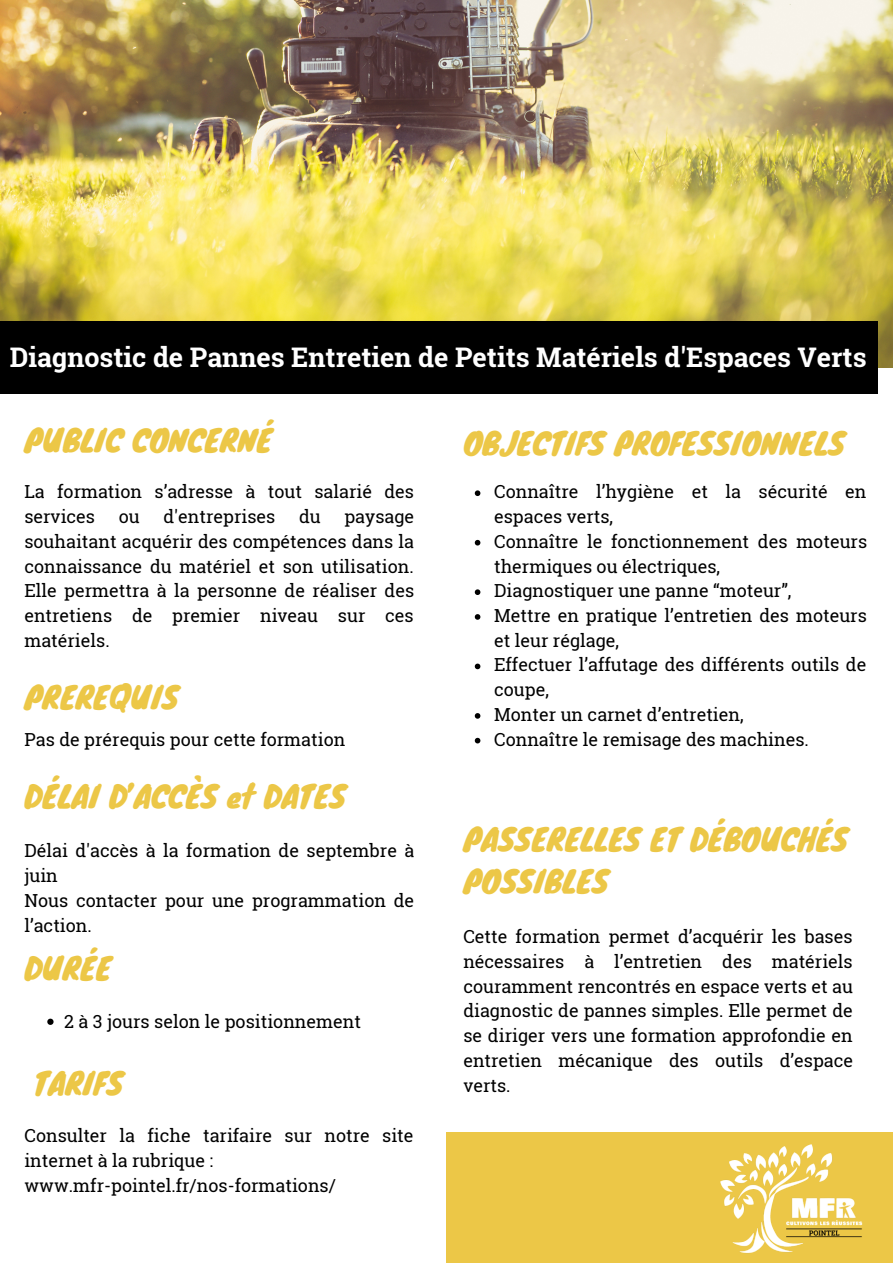
<style>
.page{position:relative;width:893px;height:1264px;background:#fff}
.page>*{position:absolute;margin:0;border:0;box-sizing:border-box;transform-origin:0 0}
.t1{font:30px/41.5px "Knewave";color:#ecc747}
.t2{font:700 27px "Roboto Slab";color:#fff}
.t3{font:18px/24.8px "Roboto Slab";color:#000}
</style>
<div class="page">
<div style="left:446px;top:1132px;width:446px;height:130px;background:#ecc747"></div>
<img style="left:0;top:0;width:892px;height:367px">
<div style="left:0;top:321px;width:877px;height:72px;background:#000"></div>
<img style="left:720px;top:1144px;width:143px;height:109px">
<svg style="left:474px;top:490px;width:6px;height:6px"></svg>
<svg style="left:474px;top:540px;width:6px;height:5px"></svg>
<svg style="left:474px;top:589px;width:6px;height:6px"></svg>
<svg style="left:474px;top:614px;width:6px;height:5px"></svg>
<svg style="left:474px;top:663px;width:6px;height:6px"></svg>
<svg style="left:474px;top:713px;width:6px;height:5px"></svg>
<svg style="left:474px;top:737px;width:6px;height:6px"></svg>
<svg style="left:47px;top:1018px;width:7px;height:6px"></svg>
<h2 class="t2" style="left:10px;top:339px;width:858px">Diagnostic de Pannes Entretien de Petits Matériels d'Espaces Verts</h2>
<h1 class="t1" style="left:24px;top:418px;width:249px">PUBLIC CONCERNÉ</h1>
<p class="t3" style="left:24px;top:479px;width:391px">La formation s’adresse à tout salarié des services</p>
<p class="t3" style="left:119px;top:503px;width:23px">ou</p>
<p class="t3" style="left:163px;top:503px;width:113px">d'entreprises</p>
<p class="t3" style="left:299px;top:503px;width:23px">du</p>
<p class="t3" style="left:24px;top:503px;width:391px;text-align:justify;text-indent:320px">paysage souhaitant acquérir des compétences dans la connaissance du matériel et son utilisation.<br>Elle permettra à la personne de réaliser des entre-tiens de premier niveau sur ces matériels.</p>
<h1 class="t1" style="left:24px;top:675px;width:156px">PREREQUIS</h1>
<p class="t3" style="left:24px;top:726px;width:322px">Pas de prérequis pour cette formation</p>
<h1 class="t1" style="left:24px;top:774px;width:323px">DÉLAI D’ACCÈS et DATES</h1>
<p class="t3" style="left:24px;top:837px;width:391px">Délai d'accès à la formation de septembre à juin<br>Nous contacter pour une programmation de l’action.</p>
<h1 class="t1" style="left:24px;top:946px;width:89px">DURÉE</h1>
<p class="t3" style="left:64px;top:1008px;width:298px">2 à 3 jours selon le positionnement</p>
<h1 class="t1" style="left:34px;top:1061px;width:91px">TARIFS</h1>
<p class="t3" style="left:24px;top:1122px;width:390px">Consulter la fiche tarifaire sur notre site internet à la rubrique : www.mfr-pointel.fr/nos-formations/</p>
<h1 class="t1" style="left:463px;top:421px;width:383px">OBJECTIFS PROFESSIONNELS</h1>
<p class="t3" style="left:494px;top:479px;width:374px">Connaître l’hygiène et la sécurité en espa-ces verts,<br>Connaître le fonctionnement des moteurs thermiques ou électriques,<br>Diagnostiquer une panne “moteur”,<br>Mettre en pratique l’entretien des mo-teurs et leur réglage,<br>Effectuer l’affutage des différents outils de coupe,<br>Monter un carnet d’entretien,<br>Connaître le remisage des machines.</p>
<h1 class="t1" style="left:463px;top:817px;width:386px">PASSERELLES ET DÉBOUCHÉS<br>POSSIBLES</h1>
<p class="t3" style="left:463px;top:923px;width:391px;text-align:justify">Cette formation permet d’acquérir les bases nécessaires à l’entretien des matériels couram-ment rencontrés en espace verts et au diagnos-tic de pannes simples. Elle permet de se diriger vers une formation approfondie en entretien mécanique des outils d’espace verts.</p>
</div>
